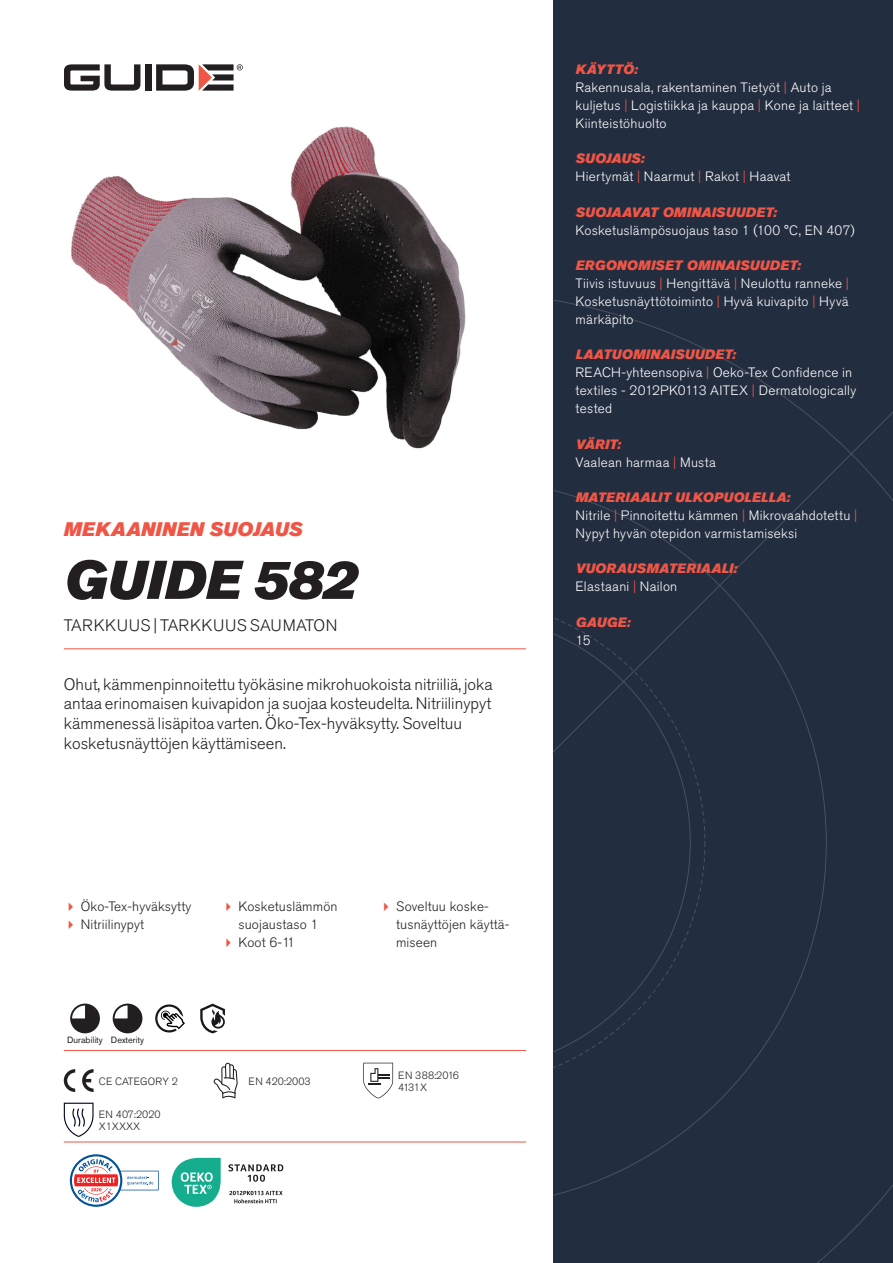
<style>
.page{position:relative;width:893px;height:1263px;background:#fff}
.page>*{position:absolute;margin:0;border:0;box-sizing:border-box;transform-origin:0 0}
.Rubrik{font:italic 54px "Akzidenz Grotesk Pro Super";color:#231f20}
.Överrubrik{font:italic 19.5px "Akzidenz Grotesk Pro Super";letter-spacing:.005em;color:#f05545}
.Ingress{font:300 16.5px/19.8px "Akzidenz Grotesk Pro";color:#231f20}
.Product_-_AltSegment{font:300 16.5px "Akzidenz Grotesk Pro";letter-spacing:.01em;color:#231f20}
.Produkt_-_Brödtext{font:300 13.5px/18px "Akzidenz Grotesk Pro";letter-spacing:.02em;color:#fff}
.Produkt_-_Namn{font:italic 13.5px "Akzidenz Grotesk Pro Super";letter-spacing:.015em;color:#f05545}
.t1{font:300 13.5px/18px "Akzidenz Grotesk Pro";letter-spacing:.01em;color:#231f20}
.t2{font:300 10.5px "Akzidenz Grotesk Pro";color:#231f20}
.Produkt_-_Egenskaper{font:9px "Akzidenz Grotesk Pro";color:#231f20}
.s1{color:#f05545}
</style>
<div class="page">
<div style="left:145px;top:64px;width:7px;height:27px;background:#231f20"></div>
<svg style="left:156px;top:64px;width:87px;height:27px"></svg>
<svg style="left:64px;top:64px;width:76px;height:27px"></svg>
<div style="left:553px;top:0;width:340px;height:1263px;background:#222d3f"></div>
<svg style="left:553px;top:300px;width:340px;height:963px"></svg>
<hr style="left:64px;top:1050px;width:462px;height:1px;background:#f05545">
<hr style="left:64px;top:1142px;width:462px;height:1px;background:#f05545">
<svg style="left:70px;top:1003px;width:30px;height:30px"></svg>
<svg style="left:113px;top:1003px;width:29px;height:30px"></svg>
<svg style="left:155px;top:1004px;width:30px;height:28px"></svg>
<svg style="left:200px;top:1003px;width:25px;height:30px"></svg>
<svg style="left:64px;top:1069px;width:11px;height:23px"></svg>
<svg style="left:82px;top:1069px;width:12px;height:23px"></svg>
<svg style="left:214px;top:1063px;width:24px;height:35px"></svg>
<svg style="left:363px;top:1063px;width:30px;height:35px"></svg>
<svg style="left:64px;top:1103px;width:30px;height:34px"></svg>
<svg style="left:70px;top:1154px;width:89px;height:53px"></svg>
<svg style="left:172px;top:1158px;width:49px;height:49px"></svg>
<svg style="left:228px;top:1164px;width:55px;height:18px"></svg>
<svg style="left:229px;top:1191px;width:54px;height:12px"></svg>
<img style="left:71px;top:126px;width:395px;height:323px">
<hr style="left:64px;top:648px;width:462px;height:1px;background:#f05545">
<p class="Överrubrik" style="left:64px;top:517px;width:240px">MEKAANINEN SUOJAUS</p>
<p class="Rubrik" style="left:64px;top:545px;width:295px">GUIDE 582</p>
<p class="Product_-_AltSegment" style="left:64px;top:615px;width:275px">TARKKUUS | TARKKUUS SAUMATON</p>
<p class="Ingress" style="left:64px;top:674px;width:430px">Ohut, kämmenpinnoitettu työkäsine mikrohuokoista nitriiliä, joka antaa erinomaisen kuivapidon ja suojaa kosteudelta. Nitriilinypyt kämmenessä lisäpitoa varten. Öko-Tex-hyväksytty. Soveltuu kosketusnäyttöjen käyttämiseen.</p>
<p class="t1" style="left:81px;top:897px;width:112px">Öko-Tex-hyväksytty</p>
<p class="t1" style="left:81px;top:915px;width:65px">Nitriilinypyt</p>
<p class="t1" style="left:238px;top:897px;width:101px">Kosketuslämmön suojaustaso 1</p>
<p class="t1" style="left:238px;top:933px;width:58px">Koot 6-11</p>
<p class="Produkt_-_Egenskaper" style="left:67px;top:1034px;width:37px">Durability</p>
<p class="Produkt_-_Egenskaper" style="left:111px;top:1034px;width:35px">Dexterity</p>
<p class="t2" style="left:99px;top:1074px;width:81px">CE CATEGORY 2</p>
<p class="t2" style="left:248px;top:1074px;width:64px">EN 420:2003</p>
<p class="t2" style="left:99px;top:1107px;width:63px">EN 407:2020</p>
<p class="t2" style="left:99px;top:1119px;width:43px">X1XXXX</p>
<p class="t1" style="left:396px;top:897px;width:115px">Soveltuu koske&shy;tusnäyttöjen käyttä&shy;miseen</p>
<p class="t2" style="left:398px;top:1068px;width:62px">EN 388:2016</p>
<p class="t2" style="left:398px;top:1080px;width:30px">4131X</p>
<p class="Produkt_-_Namn" style="left:576px;top:60px;width:64px">KÄYTTÖ:</p>
<p class="Produkt_-_Brödtext" style="left:576px;top:78px;width:286px">Rakennusala, rakentaminen Tietyöt <span class="s1">|</span> Auto ja kuljetus <span class="s1">|</span> Logistiikka ja kauppa <span class="s1">|</span> Kone ja laitteet <span class="s1">|<br></span>Kiinteistöhuolto</p>
<p class="Produkt_-_Namn" style="left:576px;top:150px;width:70px">SUOJAUS:</p>
<p class="Produkt_-_Brödtext" style="left:576px;top:168px;width:216px">Hiertymät <span class="s1">|</span> Naarmut <span class="s1">|</span> Rakot <span class="s1">|</span> Haavat</p>
<p class="Produkt_-_Namn" style="left:576px;top:203px;width:203px">SUOJAAVAT OMINAISUUDET:</p>
<p class="Produkt_-_Brödtext" style="left:576px;top:221px;width:281px">Kosketuslämpösuojaus taso 1 (100 °C, EN 407)</p>
<p class="Produkt_-_Namn" style="left:576px;top:256px;width:227px">ERGONOMISET OMINAISUUDET:</p>
<p class="Produkt_-_Brödtext" style="left:576px;top:274px;width:275px;text-align:justify">Tiivis istuvuus <span class="s1">|</span> Hengittävä <span class="s1">|</span> Neulottu ranneke <span class="s1">| </span>Kosketusnäyttötoiminto <span class="s1">|</span> Hyvä kuivapito <span class="s1">|</span> Hyvä märkäpito</p>
<p class="Produkt_-_Namn" style="left:576px;top:346px;width:162px">LAATUOMINAISUUDET:</p>
<p class="Produkt_-_Brödtext" style="left:576px;top:364px;width:282px">REACH-yhteensopiva <span class="s1">|</span> Oeko-Tex Confidence in textiles - 2012PK0113 AITEX <span class="s1">|</span> Dermatologically tested</p>
<p class="Produkt_-_Namn" style="left:576px;top:435px;width:47px">VÄRIT:</p>
<p class="Produkt_-_Brödtext" style="left:576px;top:453px;width:142px">Vaalean harmaa <span class="s1">|</span> Musta</p>
<p class="Produkt_-_Namn" style="left:576px;top:488px;width:216px">MATERIAALIT ULKOPUOLELLA:</p>
<p class="Produkt_-_Brödtext" style="left:576px;top:506px;width:283px">Nitrile <span class="s1">|</span> Pinnoitettu kämmen <span class="s1">|</span> Mikrovaahdotettu <span class="s1">|<br></span>Nypyt hyvän otepidon varmistamiseksi</p>
<p class="Produkt_-_Namn" style="left:576px;top:560px;width:163px">VUORAUSMATERIAALI:</p>
<p class="Produkt_-_Brödtext" style="left:576px;top:578px;width:103px">Elastaani <span class="s1">|</span> Nailon</p>
<p class="Produkt_-_Namn" style="left:576px;top:613px;width:56px">GAUGE:</p>
<p class="Produkt_-_Brödtext" style="left:576px;top:631px;width:17px">15</p>
</div>
